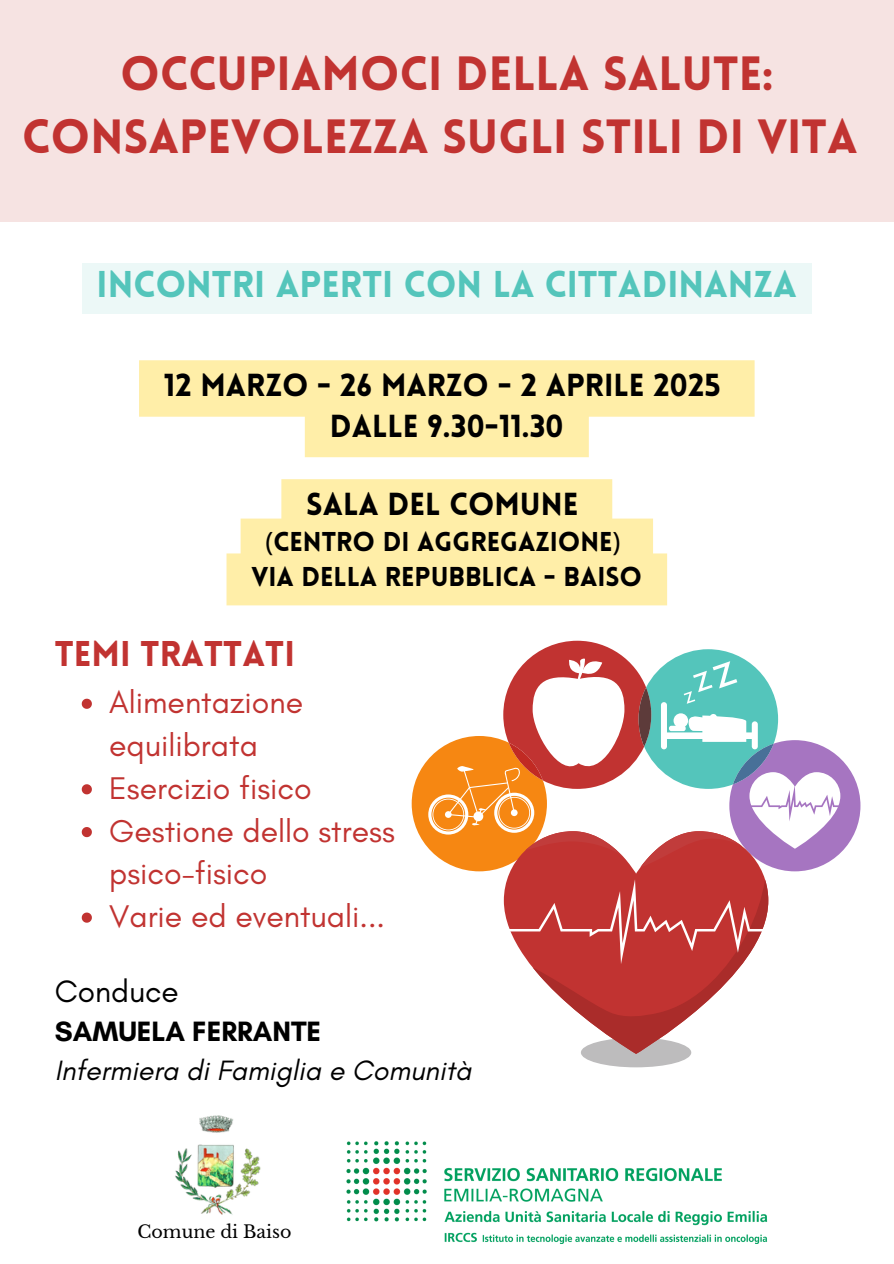
<style>
.page{position:relative;width:894px;height:1264px;background:#fff}
.page>*{position:absolute;margin:0;border:0;box-sizing:border-box;transform-origin:0 0}
.t1{font:900 46.95px/63px "Lovelo";color:#c13331;text-align:center}
.t2{font:900 36.45px "Lovelo";color:#54c5bb}
.t3{font:900 34.95px "Lovelo";color:#c13331}
.t4{font:31.95px/42.8px "Glacial Indifference";color:#c13331}
.t5{font:31.5px "Glacial Indifference";color:#000}
.t6{font:900 31.2px/40.5px "Lovelo";color:#000;text-align:center}
.t7{font:italic 28.5px/39px "Glacial Indifference";color:#000}
.t8{font:900 26.7px/34.8px "Lovelo";color:#000;text-align:center}
.t9{font:17.4px "Libre Baskerville";color:#000}
.s1{font-family:"Noto Sans";font-weight:400}
.s2{font-weight:700;font-style:normal}
</style>
<div class="page">
<img style="left:175px;top:1115px;width:86px;height:100px">
<img style="left:346px;top:1141px;width:422px;height:102px">
<div style="left:0;top:0;width:893px;height:222px;background:#f6e3e2"></div>
<div style="left:580px;top:1037px;width:111px;height:30px;background:#bdbcbd;border-radius:50%"></div>
<div style="left:507px;top:871px;width:258px;height:8px;background:#c13331"></div>
<svg style="left:411px;top:640px;width:449px;height:231px"></svg>
<svg style="left:503px;top:879px;width:266px;height:174px"></svg>
<div style="left:82px;top:263px;width:729px;height:51px;background:#ecf8f7"></div>
<svg style="left:82px;top:698px;width:10px;height:10px"></svg>
<svg style="left:82px;top:784px;width:10px;height:10px"></svg>
<svg style="left:82px;top:827px;width:10px;height:10px"></svg>
<svg style="left:82px;top:912px;width:10px;height:10px"></svg>
<svg style="left:139px;top:360px;width:615px;height:97px;fill:#ffeea8"></svg>
<svg style="left:226px;top:479px;width:441px;height:126px;background:#ffefb0"></svg>
<h2 class="t1" style="left:22px;top:46px;width:837px">OCCUPIAMOCI DELLA SALUTE:<br>CONSAPEVOLEZZA SUGLI STILI DI VITA</h2>
<h5 class="t2" style="left:97px;top:269px;width:701px">INCONTRI APERTI CON LA CITTADINANZA</h5>
<p class="t6" style="left:164px;top:368px;width:558px">12 MARZO - 26 MARZO - 2 APRILE 2025<br>DALLE 9.30-11.30</p>
<h6 class="t6" style="left:306px;top:487px;width:273px">SALA DEL COMUNE</h6>
<h6 class="t8" style="left:251px;top:527px;width:392px"><span class="s1">(</span>CENTRO DI AGGREGAZIONE<span class="s1">)<br></span>VIA DELLA REPUBBLICA - BAISO</h6>
<h2 class="t3" style="left:55px;top:640px;width:242px">TEMI TRATTATI</h2>
<p class="t4" style="left:109px;top:680px;width:195px">Alimentazione equilibrata</p>
<p class="t4" style="left:109px;top:766px;width:204px">Esercizio fisico</p>
<p class="t4" style="left:109px;top:809px;width:287px">Gestione dello stress psico-fisico</p>
<p class="t4" style="left:109px;top:894px;width:277px">Varie ed eventuali...</p>
<h3 class="t5" style="left:55px;top:971px;width:125px">Conduce</h3>
<h3 class="t7" style="left:55px;top:1011px;width:418px"><span class="s2">SAMUELA FERRANTE<br></span>Infermiera di Famiglia e Comunità</h3>
<h1 class="t9" style="left:137px;top:1221px;width:155px">Comune di Baiso</h1>
</div>
